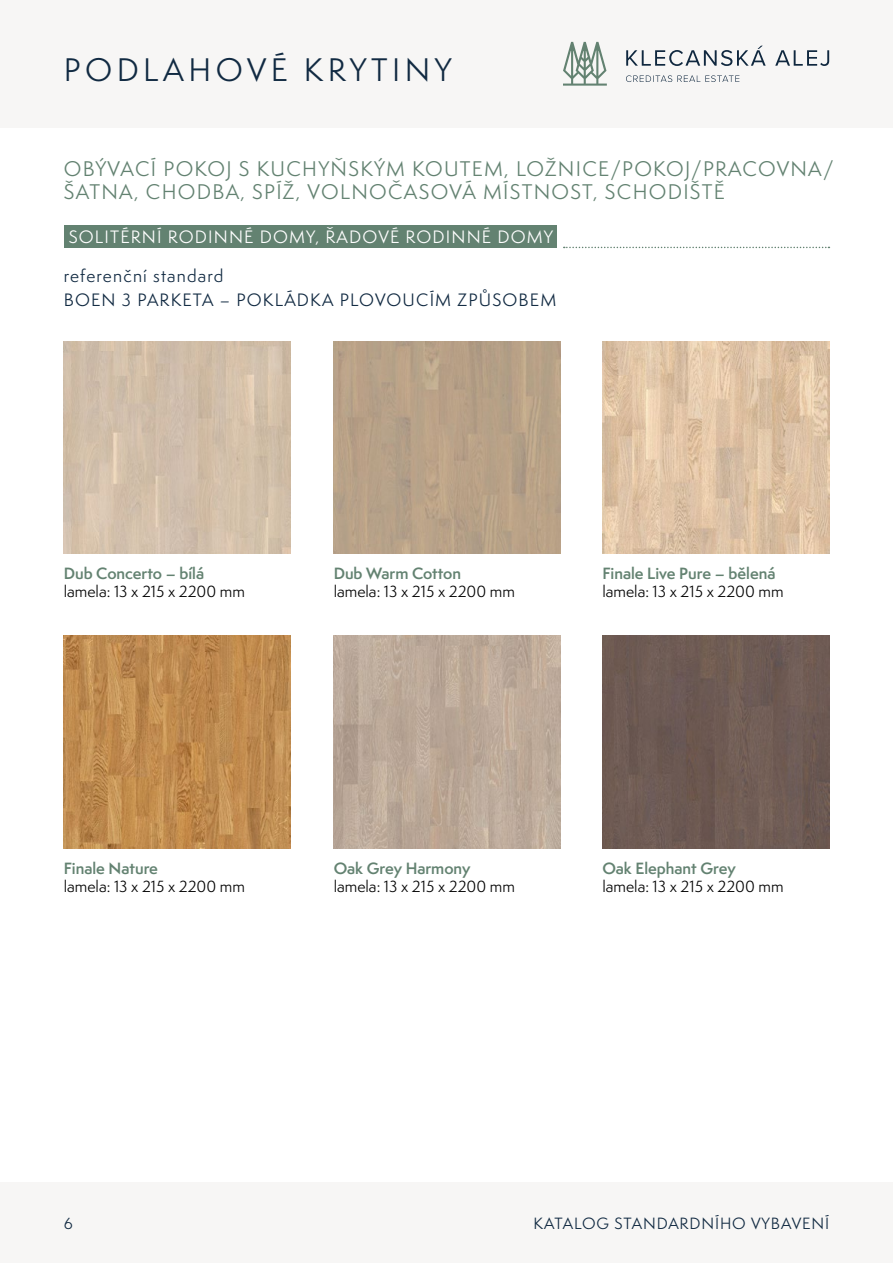
<style>
.page{position:relative;width:893px;height:1263px;background:#fff}
.page>*{position:absolute;margin:0;border:0;box-sizing:border-box;transform-origin:0 0}
.t1{font:30px "Semplicita Pro";letter-spacing:.15em;color:#112a42}
.t2{font:19.5px/23.4px "Semplicita Pro";letter-spacing:.065em;color:#638271}
.t3{font:16.5px/24px "Semplicita Pro";letter-spacing:.07em;color:#112a42}
.t4{font:16.5px "Semplicita Pro";letter-spacing:.07em;color:#fff}
.t5{font:15px "Semplicita Pro";color:#000}
.t6{font:600 15px "Semplicita Pro";color:#638271}
.t7{font:15px "Semplicita Pro";letter-spacing:.06em;color:#112a42}
</style>
<div class="page">
<div style="left:0;top:1182px;width:893px;height:81px;background:#f7f6f5"></div>
<div style="left:0;top:0;width:893px;height:128px;background:#f7f6f5"></div>
<svg style="left:626px;top:75px;width:113px;height:7px"></svg>
<svg style="left:626px;top:46px;width:203px;height:20px"></svg>
<svg style="left:563px;top:42px;width:44px;height:44px"></svg>
<img style="left:64px;top:341px;width:227px;height:213px">
<img style="left:334px;top:341px;width:226px;height:213px">
<img style="left:602px;top:341px;width:227px;height:213px">
<img style="left:64px;top:636px;width:227px;height:212px">
<img style="left:334px;top:636px;width:226px;height:212px">
<div style="left:602px;top:636px;width:227px;height:212px;background:#6e5b54"></div>
<div style="left:64px;top:225px;width:493px;height:23px;background:#638271"></div>
<svg style="left:564px;top:247px;width:265px;height:1px"></svg>
<h1 class="t1" style="left:64px;top:48px;width:389px">PODLAHOVÉ KRYTINY</h1>
<h2 class="t2" style="left:64px;top:156px;width:771px">OBÝVACÍ POKOJ S KUCHYŇSKÝM KOUTEM, LOŽNICE/POKOJ/PRACOVNA/<br>ŠATNA, CHODBA, SPÍŽ, VOLNOČASOVÁ MÍSTNOST, SCHODIŠTĚ</h2>
<p class="t4" style="left:69px;top:225px;width:486px">SOLITÉRNÍ RODINNÉ DOMY, ŘADOVÉ RODINNÉ DOMY</p>
<p class="t3" style="left:64px;top:264px;width:494px">referenční standard<br>BOEN 3 PARKETA – POKLÁDKA PLOVOUCÍM ZPŮSOBEM</p>
<p class="t6" style="left:64px;top:562px;width:142px">Dub Concerto – bílá</p>
<p class="t5" style="left:64px;top:581px;width:183px">lamela: 13 x 215 x 2200 mm</p>
<p class="t6" style="left:334px;top:562px;width:129px">Dub Warm Cotton</p>
<p class="t5" style="left:334px;top:581px;width:183px">lamela: 13 x 215 x 2200 mm</p>
<p class="t6" style="left:602px;top:562px;width:175px">Finale Live Pure – bělená</p>
<p class="t5" style="left:602px;top:581px;width:183px">lamela: 13 x 215 x 2200 mm</p>
<p class="t6" style="left:64px;top:857px;width:96px">Finale Nature</p>
<p class="t5" style="left:64px;top:876px;width:183px">lamela: 13 x 215 x 2200 mm</p>
<p class="t6" style="left:334px;top:857px;width:138px">Oak Grey Harmony</p>
<p class="t5" style="left:334px;top:876px;width:183px">lamela: 13 x 215 x 2200 mm</p>
<p class="t6" style="left:602px;top:857px;width:135px">Oak Elephant Grey</p>
<p class="t5" style="left:602px;top:876px;width:183px">lamela: 13 x 215 x 2200 mm</p>
<p class="t7" style="left:64px;top:1213px;width:11px">6</p>
<p class="t7" style="left:533px;top:1213px;width:297px">KATALOG STANDARDNÍHO VYBAVENÍ</p>
</div>
